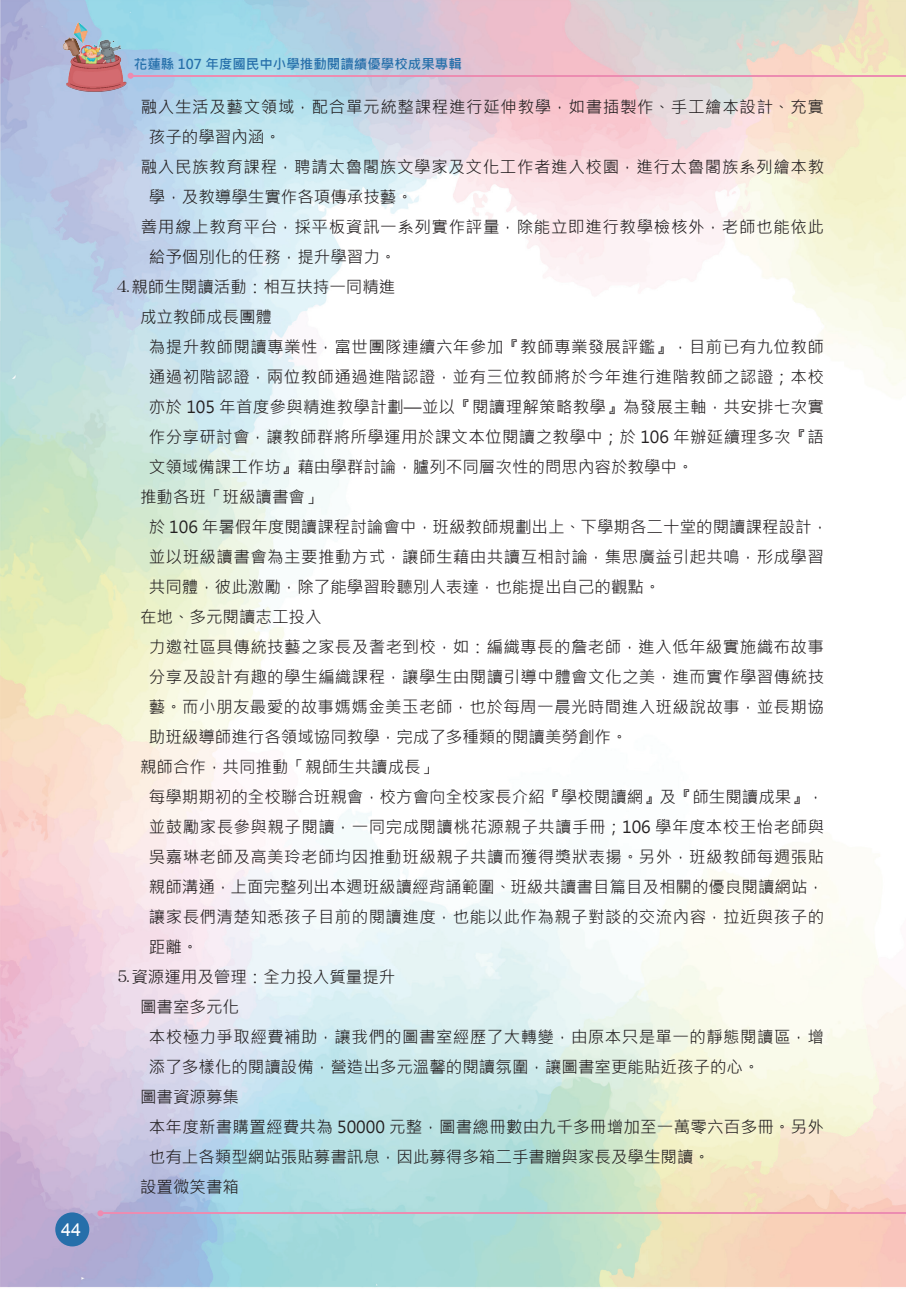
<style>
.page{position:relative;width:906px;height:1289px;background:#fff}
.page>*{position:absolute;margin:0;border:0;box-sizing:border-box;transform-origin:0 0}
.t1{font:18px "Arial";color:#fff}
.t2{font:16.5px "Microsoft Jheng Hei";letter-spacing:.02em;color:#231f20}
.t3{font:16.5px "Microsoft Jheng Hei";color:#231f20}
.t4{font:16.5px "Microsoft Jheng Hei";letter-spacing:.04em;color:#231f20}
.t5{font:700 13.5px "Microsoft Jheng Hei";color:#266faa}
.s1{font-family:"MS Mincho"}
</style>
<div class="page">
<img style="left:0;top:0;width:906px;height:1288px">
<div style="left:55px;top:1212px;width:34px;height:34px;background:#266faa;border-radius:50%"></div>
<hr style="left:131px;top:75px;width:775px;height:1px;background:#ec8cb1">
<hr style="left:100px;top:1212px;width:806px;height:1px;background:#ec8cb1">
<svg style="left:97px;top:1210px;width:6px;height:6px"></svg>
<svg style="left:66px;top:73px;width:68px;height:19px"></svg>
<svg style="left:83px;top:23px;width:5px;height:27px"></svg>
<svg style="left:103px;top:42px;width:14px;height:21px"></svg>
<img style="left:63px;top:22px;width:20px;height:33px">
<p class="t1" style="left:61px;top:1217px;width:22px">44</p>
<p class="t5" style="left:134px;top:55px;width:329px">花蓮縣 107 年度國民中小學推動閱讀績優學校成果專輯</p>
<p class="t4" style="left:141px;top:96px;width:685px">融入生活及藝文領域，配合單元統整課程進行延伸教學，如書插製作、手工繪本設計、充實</p>
<p class="t3" style="left:149px;top:126px;width:133px">孩子的學習內涵。</p>
<p class="t4" style="left:141px;top:156px;width:685px">融入民族教育課程，聘請太魯閣族文學家及文化工作者進入校園，進行太魯閣族系列繪本教</p>
<p class="t3" style="left:149px;top:186px;width:265px">學，及教導學生實作各項傳承技藝。</p>
<p class="t4" style="left:141px;top:216px;width:685px">善用線上教育平台，採平板資訊一系列實作評量，除能立即進行教學檢核外，老師也能依此</p>
<p class="t3" style="left:149px;top:246px;width:249px">給予個別化的任務，提升學習力。</p>
<p class="t3" style="left:115px;top:276px;width:282px"><span class="s1">⒋</span>親師生閱讀活動：相互扶持一同精進</p>
<p class="t3" style="left:140px;top:306px;width:133px">成立教師成長團體</p>
<p class="t2" style="left:149px;top:336px;width:676px">為提升教師閱讀專業性，富世團隊連續六年參加『教師專業發展評鑑』，目前已有九位教師</p>
<p class="t2" style="left:149px;top:366px;width:676px">通過初階認證，兩位教師通過進階認證，並有三位教師將於今年進行進階教師之認證；本校</p>
<p class="t2" style="left:149px;top:396px;width:676px">亦於 105 年首度參與精進教學計劃—並以『閱讀理解策略教學』為發展主軸，共安排七次實</p>
<p class="t2" style="left:149px;top:426px;width:676px">作分享研討會，讓教師群將所學運用於課文本位閱讀之教學中；於 106 年辦延續理多次『語</p>
<p class="t3" style="left:149px;top:456px;width:546px">文領域備課工作坊』藉由學群討論，臚列不同層次性的問思內容於教學中。</p>
<p class="t3" style="left:140px;top:486px;width:183px">推動各班「班級讀書會」</p>
<p class="t3" style="left:149px;top:516px;width:681px">於 106 年暑假年度閱讀課程討論會中，班級教師規劃出上、下學期各二十堂的閱讀課程設計，</p>
<p class="t2" style="left:149px;top:546px;width:676px">並以班級讀書會為主要推動方式，讓師生藉由共讀互相討論，集思廣益引起共鳴，形成學習</p>
<p class="t3" style="left:149px;top:576px;width:513px">共同體，彼此激勵，除了能學習聆聽別人表達，也能提出自己的觀點。</p>
<p class="t3" style="left:140px;top:606px;width:183px">在地、多元閱讀志工投入</p>
<p class="t2" style="left:149px;top:636px;width:676px">力邀社區具傳統技藝之家長及耆老到校，如：編織專長的詹老師，進入低年級實施織布故事</p>
<p class="t2" style="left:149px;top:666px;width:677px">分享及設計有趣的學生編織課程，讓學生由閱讀引導中體會文化之美，進而實作學習傳統技</p>
<p class="t2" style="left:149px;top:696px;width:676px">藝。而小朋友最愛的故事媽媽金美玉老師，也於每周一晨光時間進入班級說故事，並長期協</p>
<p class="t3" style="left:149px;top:726px;width:480px">助班級導師進行各領域協同教學，完成了多種類的閱讀美勞創作。</p>
<p class="t3" style="left:140px;top:756px;width:298px">親師合作，共同推動「親師生共讀成長」</p>
<p class="t3" style="left:149px;top:786px;width:676px">每學期期初的全校聯合班親會，校方會向全校家長介紹『學校閱讀網』及『師生閱讀成果』，</p>
<p class="t2" style="left:149px;top:816px;width:677px">並鼓勵家長參與親子閱讀，一同完成閱讀桃花源親子共讀手冊；106 學年度本校王怡老師與</p>
<p class="t2" style="left:149px;top:846px;width:677px">吳嘉琳老師及高美玲老師均因推動班級親子共讀而獲得獎狀表揚。另外，班級教師每週張貼</p>
<p class="t3" style="left:149px;top:876px;width:676px">親師溝通，上面完整列出本週班級讀經背誦範圍、班級共讀書目篇目及相關的優良閱讀網站，</p>
<p class="t2" style="left:149px;top:906px;width:677px">讓家長們清楚知悉孩子目前的閱讀進度，也能以此作為親子對談的交流內容，拉近與孩子的</p>
<p class="t2" style="left:149px;top:936px;width:51px">距離。</p>
<p class="t3" style="left:115px;top:966px;width:282px"><span class="s1">⒌</span>資源運用及管理：全力投入質量提升</p>
<p class="t2" style="left:140px;top:996px;width:100px">圖書室多元化</p>
<p class="t2" style="left:149px;top:1026px;width:676px">本校極力爭取經費補助，讓我們的圖書室經歷了大轉變，由原本只是單一的靜態閱讀區，增</p>
<p class="t3" style="left:149px;top:1056px;width:612px">添了多樣化的閱讀設備，營造出多元溫馨的閱讀氛圍，讓圖書室更能貼近孩子的心。</p>
<p class="t2" style="left:140px;top:1086px;width:100px">圖書資源募集</p>
<p class="t2" style="left:149px;top:1116px;width:676px">本年度新書購置經費共為 50000 元整，圖書總冊數由九千多冊增加至一萬零六百多冊。另外</p>
<p class="t3" style="left:149px;top:1146px;width:562px">也有上各類型網站張貼募書訊息，因此募得多箱二手書贈與家長及學生閱讀。</p>
<p class="t2" style="left:140px;top:1176px;width:100px">設置微笑書箱</p>
</div>
